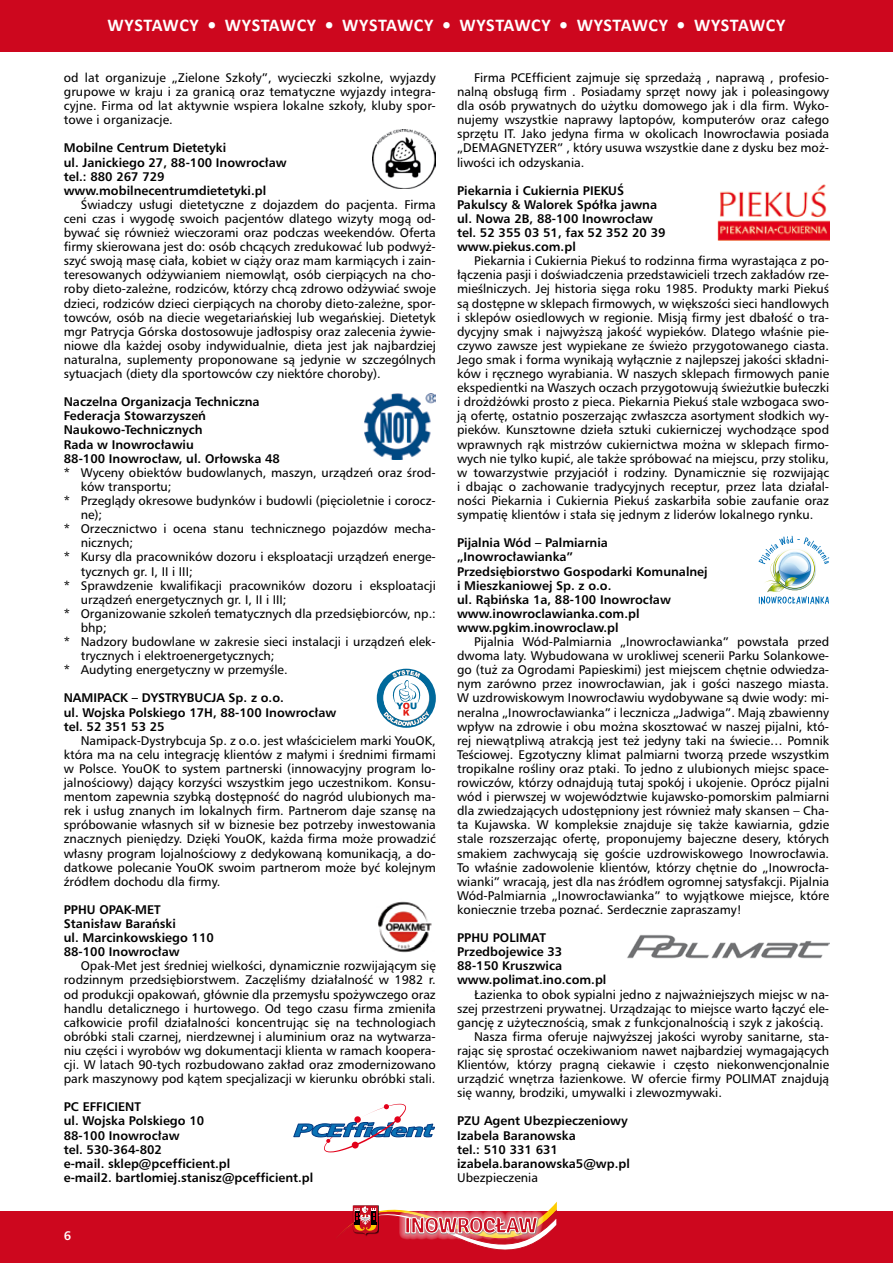
<style>
.page{position:relative;width:893px;height:1263px;background:#fff}
.page>*{position:absolute;margin:0;border:0;box-sizing:border-box;transform-origin:0 0}
.t1{font:700 18px "Calibri";color:#fff}
.t2{font:12px/14.1px "Humnst 777 PL";color:#000;text-align:justify}
.t3{font:700 12px/14.1px "Humnst 777 PL";color:#000}
.t4{font:700 12px "Humnst 777 PL";color:#fff}
</style>
<div class="page">
<div style="left:0;top:1212px;width:893px;height:51px;background:#cd071e"></div>
<svg style="left:336px;top:1201px;width:221px;height:49px"></svg>
<div style="left:0;top:0;width:893px;height:51px;background:#cd071e"></div>
<svg style="left:759px;top:536px;width:70px;height:68px"></svg>
<svg style="left:294px;top:1104px;width:141px;height:48px"></svg>
<div style="left:394px;top:1116px;width:7px;height:7px;background:#e2001a;border-radius:50%"></div>
<svg style="left:354px;top:1116px;width:7px;height:7px"></svg>
<img style="left:364px;top:393px;width:72px;height:66px">
<img style="left:717px;top:184px;width:112px;height:56px">
<img style="left:627px;top:935px;width:202px;height:24px">
<img style="left:372px;top:130px;width:64px;height:58px">
<img style="left:378px;top:901px;width:54px;height:52px">
<div style="left:377px;top:669px;width:59px;height:59px;background:#00699b;border-radius:50%"></div>
<svg style="left:383px;top:670px;width:46px;height:56px"></svg>
<h1 class="t1" style="left:108px;top:13px;width:13px">WYSTAWCY</h1>
<h1 class="t1" style="left:207px;top:13px;width:30px">• WYSTAWCY</h1>
<h1 class="t1" style="left:325px;top:13px;width:30px">• WYSTAWCY</h1>
<h1 class="t1" style="left:442px;top:13px;width:30px">• WYSTAWCY</h1>
<h1 class="t1" style="left:559px;top:13px;width:30px">• WYSTAWCY</h1>
<h1 class="t1" style="left:677px;top:13px;width:30px">• WYSTAWCY</h1>
<p class="t2" style="left:64px;top:70px;width:374px">od lat organizuje „Zielone Szkoły”, wycieczki szkolne, wyjazdy grupowe w kraju i za granicą oraz tematyczne wyjazdy integra&shy;cyjne. Firma od lat aktywnie wspiera lokalne szkoły, kluby spor&shy;towe i organizacje.</p>
<p class="t3" style="left:64px;top:141px;width:224px">Mobilne Centrum Dietetyki<br>ul. Janickiego 27, 88-100 Inowrocław tel.: 880 267 729 www.mobilnecentrumdietetyki.pl</p>
<p class="t2" style="left:64px;top:197px;width:374px;text-indent:17px">Świadczy usługi dietetyczne z dojazdem do pacjenta. Firma ceni czas i wygodę swoich pacjentów dlatego wizyty mogą od&shy;bywać się również wieczorami oraz podczas weekendów. Oferta firmy skierowana jest do: osób chcących zredukować lub podwyż&shy;szyć swoją masę ciała, kobiet w ciąży oraz mam karmiących i zain&shy;teresowanych odżywianiem niemowląt, osób cierpiących na cho&shy;roby dieto-zależne, rodziców, którzy chcą zdrowo odżywiać swoje dzieci, rodziców dzieci cierpiących na choroby dieto-zależne, spor&shy;towców, osób na diecie wegetariańskiej lub wegańskiej. Dietetyk mgr Patrycja Górska dostosowuje jadłospisy oraz zalecenia żywie&shy;niowe dla każdej osoby indywidualnie, dieta jest jak najbardziej naturalna, suplementy proponowane są jedynie w szczególnych sytuacjach (diety dla sportowców czy niektóre choroby).</p>
<p class="t3" style="left:64px;top:395px;width:218px">Naczelna Organizacja Techniczna<br>Federacja Stowarzyszeń<br>Naukowo-Technicznych<br>Rada w Inowrocławiu<br>88-100 Inowrocław, ul. Orłowska 48</p>
<p class="t2" style="left:64px;top:465px;width:374px">* Wyceny obiektów budowlanych, maszyn, urządzeń oraz środ-</p>
<p class="t2" style="left:81px;top:479px;width:92px">ków transportu;</p>
<p class="t2" style="left:64px;top:493px;width:374px">* Przeglądy okresowe budynków i budowli (pięcioletnie i corocz-</p>
<p class="t2" style="left:81px;top:507px;width:23px">ne);</p>
<p class="t2" style="left:64px;top:521px;width:374px">* Orzecznictwo i ocena stanu technicznego pojazdów mecha-</p>
<p class="t2" style="left:81px;top:536px;width:54px">nicznych;</p>
<p class="t2" style="left:64px;top:550px;width:374px">* Kursy dla pracowników dozoru i eksploatacji urządzeń energe-</p>
<p class="t2" style="left:81px;top:564px;width:113px">tycznych gr. I, II i III;</p>
<p class="t2" style="left:64px;top:578px;width:374px">* Sprawdzenie kwalifikacji pracowników dozoru i eksploatacji</p>
<p class="t2" style="left:81px;top:592px;width:207px">urządzeń energetycznych gr. I, II i III;</p>
<p class="t2" style="left:64px;top:606px;width:374px">* Organizowanie szkoleń tematycznych dla przedsiębiorców, np.:</p>
<p class="t2" style="left:81px;top:620px;width:27px">bhp;</p>
<p class="t2" style="left:64px;top:634px;width:374px">* Nadzory budowlane w zakresie sieci instalacji i urządzeń elek-</p>
<p class="t2" style="left:81px;top:648px;width:195px">trycznych i elektroenergetycznych;</p>
<p class="t2" style="left:64px;top:662px;width:225px">* Audyting energetyczny w przemyśle.</p>
<p class="t3" style="left:64px;top:691px;width:274px">NAMIPACK – DYSTRYBUCJA Sp. z o.o.<br>ul. Wojska Polskiego 17H, 88-100 Inowrocław tel. 52 351 53 25</p>
<p class="t2" style="left:64px;top:733px;width:374px;text-indent:17px">Namipack-Dystrybcuja Sp. z o.o. jest właścicielem marki YouOK, która ma na celu integrację klientów z małymi i średnimi firmami w Polsce. YouOK to system partnerski (innowacyjny program lo&shy;jalnościowy) dający korzyści wszystkim jego uczestnikom. Konsu&shy;mentom zapewnia szybką dostępność do nagród ulubionych ma&shy;rek i usług znanych im lokalnych firm. Partnerom daje szansę na spróbowanie własnych sił w biznesie bez potrzeby inwestowania znacznych pieniędzy. Dzięki YouOK, każda firma może prowadzić własny program lojalnościowy z dedykowaną komunikacją, a do&shy;datkowe polecanie YouOK swoim partnerom może być kolejnym źródłem dochodu dla firmy.</p>
<p class="t3" style="left:64px;top:902px;width:152px">PPHU OPAK-MET<br>Stanisław Barański<br>ul. Marcinkowskiego 110<br>88-100 Inowrocław</p>
<p class="t2" style="left:64px;top:959px;width:374px;text-indent:17px">Opak-Met jest średniej wielkości, dynamicznie rozwijającym się rodzinnym przedsiębiorstwem. Zaczęliśmy działalność w 1982 r. od produkcji opakowań, głównie dla przemysłu spożywczego oraz handlu detalicznego i hurtowego. Od tego czasu firma zmieniła całkowicie profil działalności koncentrując się na technologiach obróbki stali czarnej, nierdzewnej i aluminium oraz na wytwarza&shy;niu części i wyrobów wg dokumentacji klienta w ramach koopera&shy;cji. W latach 90-tych rozbudowano zakład oraz zmodernizowano park maszynowy pod kątem specjalizacji w kierunku obróbki stali.</p>
<p class="t3" style="left:64px;top:1100px;width:251px">PC EFFICIENT<br>ul. Wojska Polskiego 10<br>88-100 Inowrocław<br>tel. 530-364-802<br>e-mail. sklep@pcefficient.pl<br>e-mail2. bartlomiej.stanisz@pcefficient.pl</p>
<p class="t4" style="left:64px;top:1227px;width:9px">6</p>
<p class="t2" style="left:457px;top:70px;width:374px;text-indent:17px">Firma PCEfficient zajmuje się sprzedażą , naprawą , profesio&shy;nalną obsługą firm . Posiadamy sprzęt nowy jak i poleasingowy dla osób prywatnych do użytku domowego jak i dla firm. Wyko&shy;nujemy wszystkie naprawy laptopów, komputerów oraz całego sprzętu IT. Jako jedyna firma w okolicach Inowrocławia posiada „DEMAGNETYZER” , który usuwa wszystkie dane z dysku bez moż&shy;liwości ich odzyskania.</p>
<p class="t3" style="left:457px;top:183px;width:210px">Piekarnia i Cukiernia PIEKUŚ<br>Pakulscy &amp; Walorek Spółka jawna ul. Nowa 2B, 88-100 Inowrocław tel. 52 355 03 51, fax 52 352 20 39 www.piekus.com.pl</p>
<p class="t2" style="left:457px;top:254px;width:374px;text-indent:17px">Piekarnia i Cukiernia Piekuś to rodzinna firma wyrastająca z po&shy;łączenia pasji i doświadczenia przedstawicieli trzech zakładów rze&shy;mieślniczych. Jej historia sięga roku 1985. Produkty marki Piekuś są dostępne w sklepach firmowych, w większości sieci handlowych i sklepów osiedlowych w regionie. Misją firmy jest dbałość o tra&shy;dycyjny smak i najwyższą jakość wypieków. Dlatego właśnie pie&shy;czywo zawsze jest wypiekane ze świeżo przygotowanego ciasta.<br>Jego smak i forma wynikają wyłącznie z najlepszej jakości składni&shy;ków i ręcznego wyrabiania. W naszych sklepach firmowych panie ekspedientki na Waszych oczach przygotowują świeżutkie bułeczki i drożdżówki prosto z pieca. Piekarnia Piekuś stale wzbogaca swo&shy;ją ofertę, ostatnio poszerzając zwłaszcza asortyment słodkich wy&shy;pieków. Kunsztowne dzieła sztuki cukierniczej wychodzące spod wprawnych rąk mistrzów cukiernictwa można w sklepach firmo&shy;wych nie tylko kupić, ale także spróbować na miejscu, przy stoliku, w towarzystwie przyjaciół i rodziny. Dynamicznie się rozwijając i dbając o zachowanie tradycyjnych receptur, przez lata działal&shy;ności Piekarnia i Cukiernia Piekuś zaskarbiła sobie zaufanie oraz sympatię klientów i stała się jednym z liderów lokalnego rynku.</p>
<p class="t3" style="left:457px;top:536px;width:252px">Pijalnia Wód – Palmiarnia „Inowrocławianka”<br>Przedsiębiorstwo Gospodarki Komunalnej i Mieszkaniowej Sp. z o.o.<br>ul. Rąbińska 1a, 88-100 Inowrocław www.inowroclawianka.com.pl www.pgkim.inowroclaw.pl</p>
<p class="t2" style="left:457px;top:634px;width:374px;text-indent:17px">Pijalnia Wód-Palmiarnia „Inowrocławianka” powstała przed dwoma laty. Wybudowana w urokliwej scenerii Parku Solankowe&shy;go (tuż za Ogrodami Papieskimi) jest miejscem chętnie odwiedza&shy;nym zarówno przez inowrocławian, jak i gości naszego miasta.<br>W uzdrowiskowym Inowrocławiu wydobywane są dwie wody: mi&shy;neralna „Inowrocławianka” i lecznicza „Jadwiga”. Mają zbawienny wpływ na zdrowie i obu można skosztować w naszej pijalni, któ&shy;rej niewątpliwą atrakcją jest też jedyny taki na świecie… Pomnik Teściowej. Egzotyczny klimat palmiarni tworzą przede wszystkim tropikalne rośliny oraz ptaki. To jedno z ulubionych miejsc space&shy;rowiczów, którzy odnajdują tutaj spokój i ukojenie. Oprócz pijalni wód i pierwszej w województwie kujawsko-pomorskim palmiarni dla zwiedzających udostępniony jest również mały skansen – Cha&shy;ta Kujawska. W kompleksie znajduje się także kawiarnia, gdzie stale rozszerzając ofertę, proponujemy bajeczne desery, których smakiem zachwycają się goście uzdrowiskowego Inowrocławia.<br>To właśnie zadowolenie klientów, którzy chętnie do „Inowrocła&shy;wianki” wracają, jest dla nas źródłem ogromnej satysfakcji. Pijalnia Wód-Palmiarnia „Inowrocławianka” to wyjątkowe miejsce, które koniecznie trzeba poznać. Serdecznie zapraszamy!</p>
<p class="t3" style="left:457px;top:930px;width:151px">PPHU POLIMAT<br>Przedbojewice 33<br>88-150 Kruszwica www.polimat.ino.com.pl</p>
<p class="t2" style="left:474px;top:987px;width:357px">Łazienka to obok sypialni jedno z najważniejszych miejsc w na-</p>
<p class="t2" style="left:457px;top:1001px;width:374px">szej przestrzeni prywatnej. Urządzając to miejsce warto łączyć ele-</p>
<p class="t2" style="left:457px;top:1015px;width:368px">gancję z użytecznością, smak z funkcjonalnością i szyk z jakością.</p>
<p class="t2" style="left:474px;top:1029px;width:357px">Nasza firma oferuje najwyższej jakości wyroby sanitarne, sta-</p>
<p class="t2" style="left:457px;top:1043px;width:374px">rając się sprostać oczekiwaniom nawet najbardziej wymagających</p>
<p class="t2" style="left:457px;top:1057px;width:374px">Klientów, którzy pragną ciekawie i często niekonwencjonalnie</p>
<p class="t2" style="left:457px;top:1071px;width:374px">urządzić wnętrza łazienkowe. W ofercie firmy POLIMAT znajdują</p>
<p class="t2" style="left:457px;top:1085px;width:266px">się wanny, brodziki, umywalki i zlewozmywaki.</p>
<p class="t3" style="left:457px;top:1114px;width:174px">PZU Agent Ubezpieczeniowy<br>Izabela Baranowska<br>tel.: 510 331 631 izabela.baranowska5@wp.pl</p>
<p class="t2" style="left:457px;top:1170px;width:82px">Ubezpieczenia</p>
</div>
